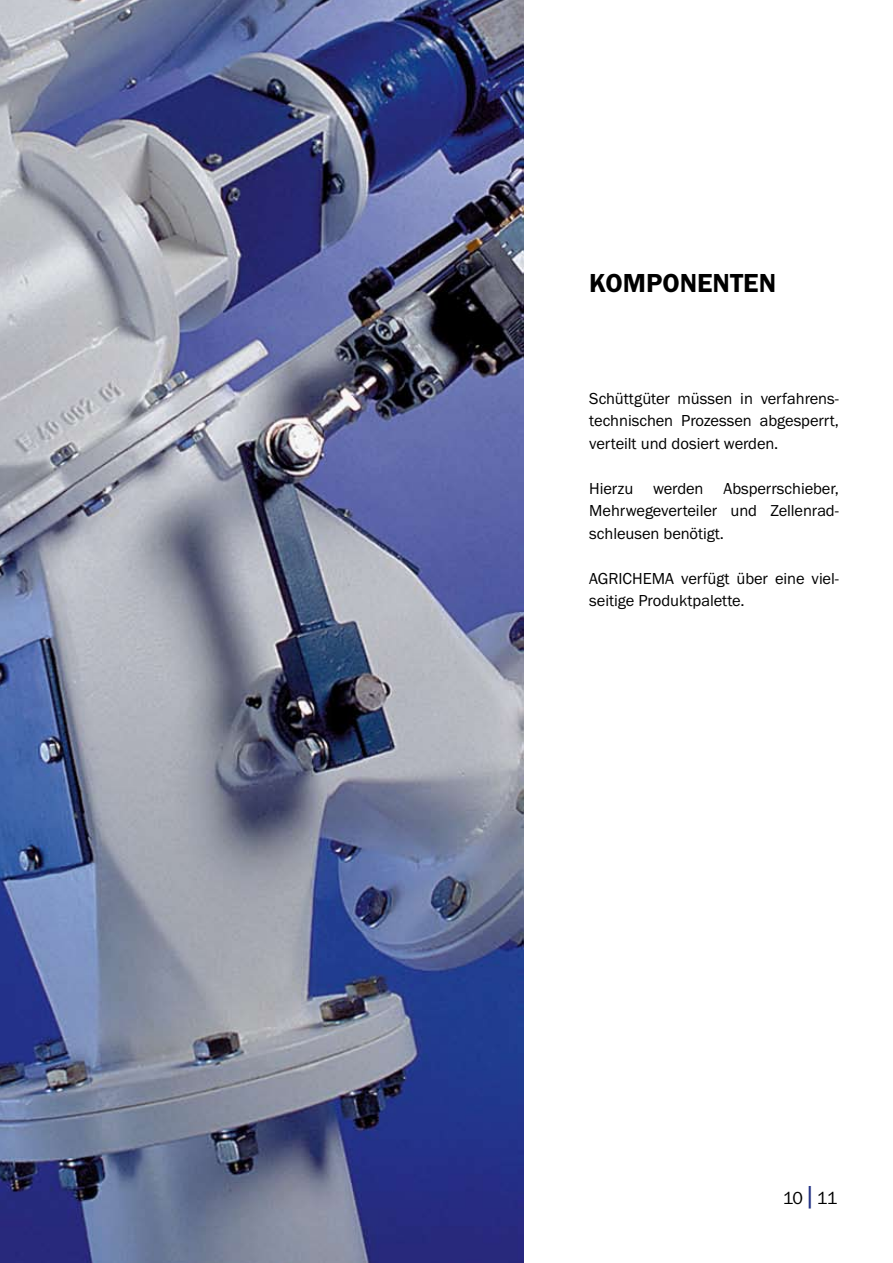
<style>
.page{position:relative;width:893px;height:1263px;background:#fff}
.page>*{position:absolute;margin:0;border:0;box-sizing:border-box;transform-origin:0 0}
.t1{font:27px "Franklin Gothic Turk Demi";color:#000}
.t2{font:18px "Franklin Gothic Turk Book";color:#000}
.t3{font:16.5px/22.5px "Franklin Gothic Turk Book";letter-spacing:-.005em;color:#000;text-align:justify}
.s1{font-size:27px;color:#243285}
</style>
<div class="page">
<img style="left:0;top:0;width:523px;height:1263px">
<h1 class="t1" style="left:589px;top:268px;width:188px">KOMPONENTEN</h1>
<p class="t3" style="left:589px;top:387px;width:251px">Schüttgüter müssen in verfahrens&shy;technischen Prozessen abgesperrt, verteilt und dosiert werden.</p>
<p class="t3" style="left:589px;top:477px;width:251px">Hierzu werden Absperrschieber, Mehrwegeverteiler und Zellenrad&shy;schleusen benötigt.</p>
<p class="t3" style="left:589px;top:567px;width:251px">AGRICHEMA verfügt über eine viel&shy;seitige Produktpalette.</p>
<p class="t2" style="left:783px;top:1188px;width:56px">10<span class="s1">|</span>11</p>
</div>
